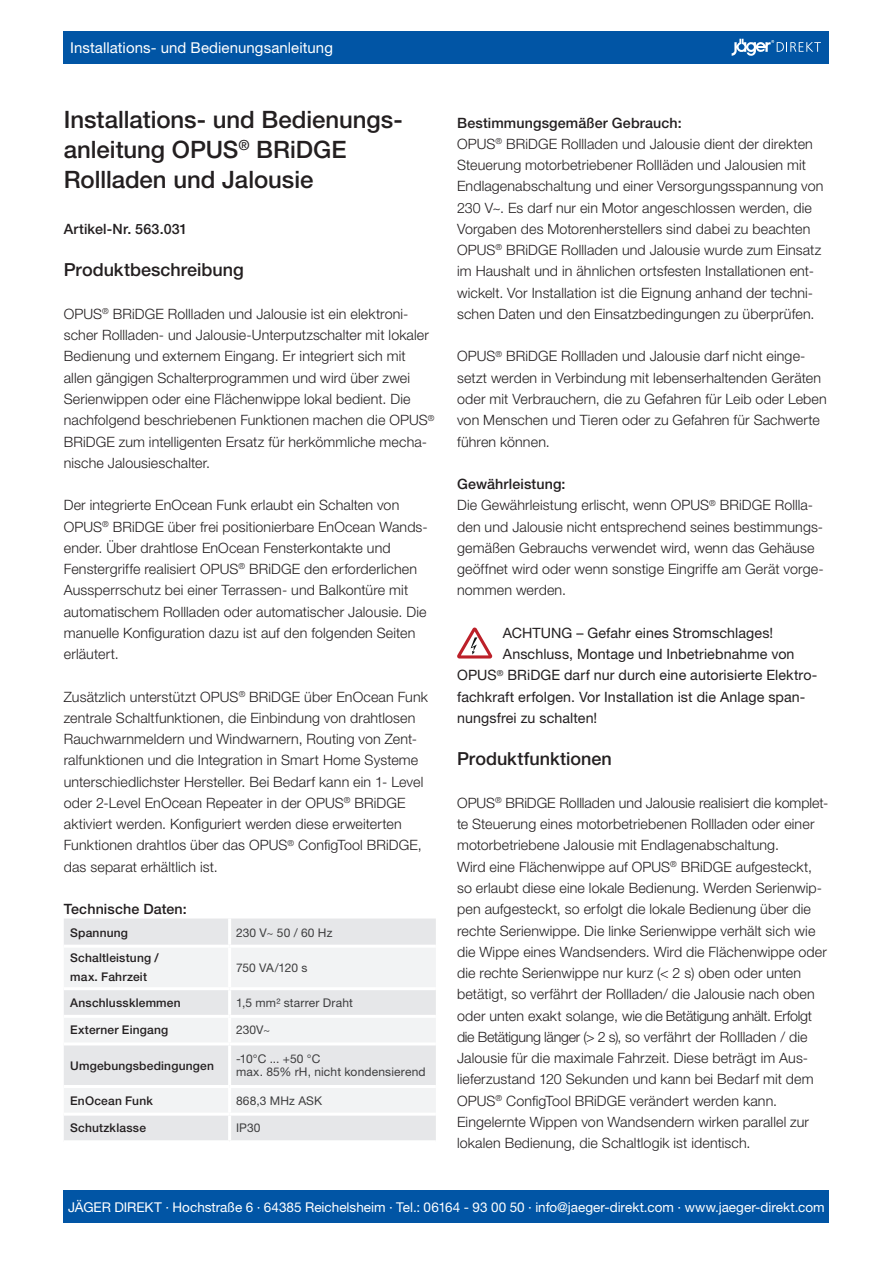
<style>
.page{position:relative;width:893px;height:1263px;background:#fff}
.page>*{position:absolute;margin:0;border:0;box-sizing:border-box;transform-origin:0 0}
.t1{font:500 24px/30px "Helvetica Neue LT Pro";color:#231f20}
.t2{font:500 18px "Helvetica Neue LT Pro";color:#231f20}
.t3{font:15px "Helvetica Neue LT Pro";letter-spacing:.005em;color:#fff}
.t4{font:300 14.25px/21.3px "Helvetica Neue LT Pro";letter-spacing:.01em;color:#231f20}
.t5{font:14.25px "Helvetica Neue LT Pro";letter-spacing:.005em;color:#231f20}
.t6{font:500 14.25px "Helvetica Neue LT Pro";letter-spacing:.01em;color:#231f20}
.t7{font:13.5px "Helvetica Neue LT Pro";color:#fff}
.t8{font:500 12px/19.2px "Helvetica Neue LT Pro";letter-spacing:.015em;color:#231f20}
.t9{font:12px/13.5px "Helvetica Neue LT Pro";letter-spacing:.015em;color:#3e3e3f}
.s1{font-weight:500}
</style>
<div class="page">
<div style="left:64px;top:1191px;width:765px;height:32px;background:#0155a5"></div>
<div style="left:64px;top:31px;width:765px;height:33px;background:#0155a5"></div>
<svg style="left:732px;top:39px;width:89px;height:17px"></svg>
<div style="left:64px;top:918px;width:372px;height:222px;background:#e6e7e9"></div>
<svg style="left:64px;top:948px;width:372px;height:165px;fill:#f2f3f4"></svg>
<hr style="left:64px;top:945px;width:166px;height:3px;background:#fff">
<hr style="left:230px;top:945px;width:206px;height:3px;background:#fff">
<hr style="left:64px;top:987px;width:166px;height:3px;background:#fff">
<hr style="left:230px;top:987px;width:206px;height:3px;background:#fff">
<hr style="left:64px;top:1015px;width:166px;height:3px;background:#fff">
<hr style="left:230px;top:1015px;width:206px;height:3px;background:#fff">
<hr style="left:64px;top:1113px;width:166px;height:3px;background:#fff">
<hr style="left:230px;top:1113px;width:206px;height:3px;background:#fff">
<hr style="left:64px;top:1042px;width:166px;height:3px;background:#fff">
<hr style="left:230px;top:1042px;width:206px;height:3px;background:#fff">
<hr style="left:64px;top:1085px;width:166px;height:3px;background:#fff">
<hr style="left:230px;top:1085px;width:206px;height:3px;background:#fff">
<hr style="left:228px;top:918px;width:3px;height:27px;background:#fff">
<hr style="left:228px;top:948px;width:3px;height:39px;background:#fff">
<hr style="left:228px;top:990px;width:3px;height:25px;background:#fff">
<hr style="left:228px;top:1018px;width:3px;height:24px;background:#fff">
<hr style="left:228px;top:1045px;width:3px;height:40px;background:#fff">
<hr style="left:228px;top:1088px;width:3px;height:25px;background:#fff">
<hr style="left:228px;top:1116px;width:3px;height:24px;background:#fff">
<svg style="left:457px;top:627px;width:35px;height:31px"></svg>
<p class="t3" style="left:70px;top:38px;width:264px">Installations- und Bedienungsanleitung</p>
<h1 class="t1" style="left:64px;top:104px;width:340px">Installations- und Bedienungs&shy;anleitung OPUS<sup>®</sup> BRiDGE<br>Rollladen und Jalousie</h1>
<p class="t6" style="left:64px;top:220px;width:125px">Artikel-Nr. 563.031</p>
<p class="t2" style="left:64px;top:259px;width:181px">Produktbeschreibung</p>
<p class="t4" style="left:64px;top:303px;width:372px">OPUS<sup>®</sup> BRiDGE Rollladen und Jalousie ist ein elektroni&shy;scher Rollladen- und Jalousie-Unterputzschalter mit lokaler Bedienung und externem Eingang. Er integriert sich mit allen gängigen Schalterprogrammen und wird über zwei Serienwippen oder eine Flächenwippe lokal bedient. Die nachfolgend beschriebenen Funktionen machen die OPUS<sup>® </sup>BRiDGE zum intelligenten Ersatz für herkömmliche mecha&shy;nische Jalousieschalter.</p>
<p class="t4" style="left:64px;top:494px;width:365px">Der integrierte EnOcean Funk erlaubt ein Schalten von OPUS<sup>®</sup> BRiDGE über frei positionierbare EnOcean Wands&shy;ender. Über drahtlose EnOcean Fensterkontakte und Fenstergriffe realisiert OPUS<sup>®</sup> BRiDGE den erforderlichen Aussperrschutz bei einer Terrassen- und Balkontüre mit automatischem Rollladen oder automatischer Jalousie. Die manuelle Konfiguration dazu ist auf den folgenden Seiten erläutert.</p>
<p class="t4" style="left:64px;top:686px;width:366px">Zusätzlich unterstützt OPUS<sup>®</sup> BRiDGE über EnOcean Funk zentrale Schaltfunktionen, die Einbindung von drahtlosen Rauchwarnmeldern und Windwarnern, Routing von Zent&shy;ralfunktionen und die Integration in Smart Home Systeme unterschiedlichster Hersteller. Bei Bedarf kann ein 1- Level oder 2-Level EnOcean Repeater in der OPUS<sup>®</sup> BRiDGE aktiviert werden. Konfiguriert werden diese erweiterten Funktionen drahtlos über das OPUS<sup>®</sup> ConfigTool BRiDGE, das separat erhältlich ist.</p>
<p class="t6" style="left:64px;top:901px;width:124px">Technische Daten:</p>
<p class="t8" style="left:70px;top:923px;width:59px">Spannung</p>
<p class="t9" style="left:236px;top:925px;width:98px">230 V~ 50 / 60 Hz</p>
<p class="t8" style="left:70px;top:948px;width:90px">Schaltleistung / max. Fahrzeit</p>
<p class="t9" style="left:236px;top:960px;width:73px">750 VA/120 s</p>
<p class="t8" style="left:70px;top:993px;width:112px">Anschlussklemmen</p>
<p class="t9" style="left:236px;top:995px;width:119px">1,5 mm² starrer Draht</p>
<p class="t8" style="left:70px;top:1020px;width:100px">Externer Eingang</p>
<p class="t9" style="left:236px;top:1023px;width:36px">230V~</p>
<p class="t8" style="left:70px;top:1055px;width:145px">Umgebungsbedingungen</p>
<p class="t9" style="left:236px;top:1051px;width:191px">-10°C ... +50 °C<br>max. 85% rH, nicht kondensierend</p>
<p class="t8" style="left:70px;top:1090px;width:84px">EnOcean Funk</p>
<p class="t9" style="left:236px;top:1093px;width:88px">868,3 MHz ASK</p>
<p class="t8" style="left:70px;top:1118px;width:77px">Schutzklasse</p>
<p class="t9" style="left:236px;top:1121px;width:26px">IP30</p>
<p class="t4" style="left:457px;top:112px;width:368px"><span class="s1">Bestimmungsgemäßer Gebrauch:<br></span>OPUS<sup>®</sup> BRiDGE Rollladen und Jalousie dient der direkten Steuerung motorbetriebener Rollläden und Jalousien mit Endlagenabschaltung und einer Versorgungsspannung von 230 V~. Es darf nur ein Motor angeschlossen werden, die Vorgaben des Motorenherstellers sind dabei zu beachten OPUS<sup>®</sup> BRiDGE Rollladen und Jalousie wurde zum Einsatz im Haushalt und in ähnlichen ortsfesten Installationen ent&shy;wickelt. Vor Installation ist die Eignung anhand der techni&shy;schen Daten und den Einsatzbedingungen zu überprüfen.</p>
<p class="t4" style="left:457px;top:345px;width:371px">OPUS<sup>®</sup> BRiDGE Rollladen und Jalousie darf nicht einge&shy;setzt werden in Verbindung mit lebenserhaltenden Geräten oder mit Verbrauchern, die zu Gefahren für Leib oder Leben von Menschen und Tieren oder zu Gefahren für Sachwerte führen können.</p>
<p class="t4" style="left:457px;top:473px;width:368px"><span class="s1">Gewährleistung:<br></span>Die Gewährleistung erlischt, wenn OPUS<sup>®</sup> BRiDGE Rollla&shy;den und Jalousie nicht entsprechend seines bestimmungs&shy;gemäßen Gebrauchs verwendet wird, wenn das Gehäuse geöffnet wird oder wenn sonstige Eingriffe am Gerät vorge&shy;nommen werden.</p>
<p class="t5" style="left:503px;top:624px;width:272px">ACHTUNG – Gefahr eines Stromschlages!</p>
<p class="t5" style="left:503px;top:645px;width:293px">Anschluss, Montage und Inbetriebnahme von</p>
<p class="t5" style="left:457px;top:666px;width:362px">OPUS<sup>®</sup> BRiDGE darf nur durch eine autorisierte Elektro-</p>
<p class="t5" style="left:457px;top:688px;width:350px">fachkraft erfolgen. Vor Installation ist die Anlage span-</p>
<p class="t5" style="left:457px;top:709px;width:142px">nungsfrei zu schalten!</p>
<p class="t2" style="left:457px;top:748px;width:156px">Produktfunktionen</p>
<p class="t4" style="left:457px;top:792px;width:373px">OPUS<sup>®</sup> BRiDGE Rollladen und Jalousie realisiert die komplet&shy;te Steuerung eines motorbetriebenen Rollladen oder einer motorbetriebene Jalousie mit Endlagenabschaltung.<br>Wird eine Flächenwippe auf OPUS<sup>®</sup> BRiDGE aufgesteckt, so erlaubt diese eine lokale Bedienung. Werden Serienwip&shy;pen aufgesteckt, so erfolgt die lokale Bedienung über die rechte Serienwippe. Die linke Serienwippe verhält sich wie die Wippe eines Wandsenders. Wird die Flächenwippe oder die rechte Serienwippe nur kurz (&lt; 2 s) oben oder unten betätigt, so verfährt der Rollladen/ die Jalousie nach oben oder unten exakt solange, wie die Betätigung anhält. Erfolgt die Betätigung länger (&gt; 2 s), so verfährt der Rollladen / die Jalousie für die maximale Fahrzeit. Diese beträgt im Aus&shy;lieferzustand 120 Sekunden und kann bei Bedarf mit dem OPUS<sup>®</sup> ConfigTool BRiDGE verändert werden kann.<br>Eingelernte Wippen von Wandsendern wirken parallel zur lokalen Bedienung, die Schaltlogik ist identisch.</p>
<p class="t7" style="left:68px;top:1199px;width:758px">JÄGER DIREKT · Hochstraße 6 · 64385 Reichelsheim · Tel.: 06164 - 93 00 50 · info@jaeger-direkt.com · www.jaeger-direkt.com</p>
</div>
